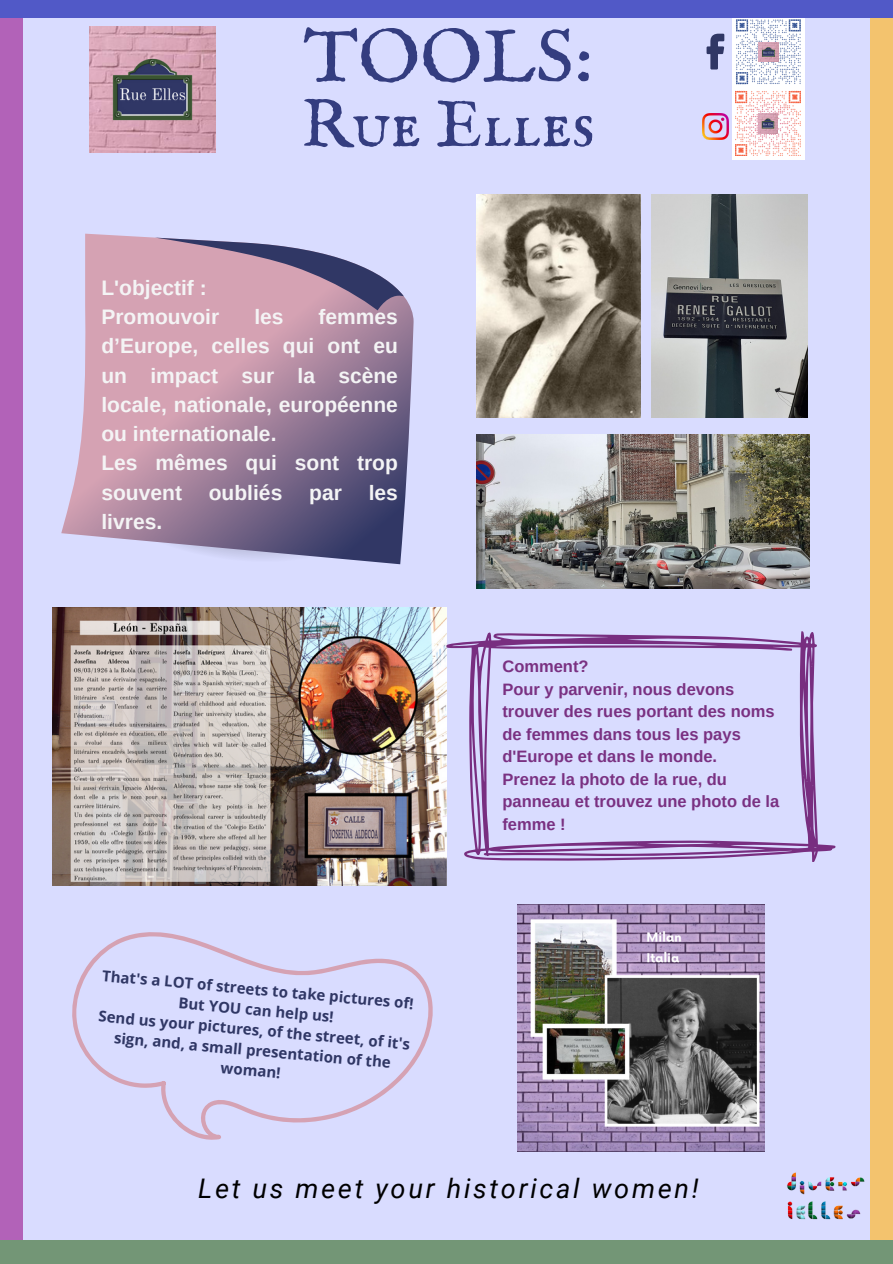
<style>
.page{position:relative;width:893px;height:1264px;background:#fff}
.page>*{position:absolute;margin:0;border:0;box-sizing:border-box;transform-origin:0 0}
.t1{font:75px "IM FELL English SC";color:#343d80}
.t2{font:67.5px "IM FELL English SC";color:#343d80}
.t3{font:italic 27px "Roboto";letter-spacing:.1em;color:#000}
.t4{font:700 21px/29.2px "Arimo";color:#f4f4f5}
.t5{font:700 16.5px/22.5px "Arimo";color:#7a3182}
.t6{font:700 15px/20.2px "Open Sans";color:#303765;text-align:center}
</style>
<div class="page">
<div style="left:0;top:0;width:892px;height:1263px;background:#d9dcff"></div>
<div style="left:0;top:0;width:23px;height:1263px;background:#b262b8"></div>
<div style="left:732px;top:16px;width:72px;height:72px;background:#fff"></div>
<svg style="left:735px;top:19px;width:65px;height:65px"></svg>
<img style="left:758px;top:42px;width:20px;height:19px">
<div style="left:870px;top:0;width:22px;height:1263px;background:#f3c36e"></div>
<div style="left:0;top:0;width:892px;height:18px;background:#5159c7"></div>
<div style="left:0;top:1240px;width:892px;height:23px;background:#739676"></div>
<img style="left:787px;top:1172px;width:78px;height:48px">
<img style="left:89px;top:26px;width:126px;height:126px">
<img style="left:53px;top:607px;width:393px;height:278px">
<svg style="left:61px;top:234px;width:352px;height:330px;background:#aa8ea9"></svg>
<svg style="left:155px;top:237px;width:249px;height:73px"></svg>
<svg style="left:446px;top:631px;width:389px;height:230px"></svg>
<img style="left:476px;top:194px;width:165px;height:223px">
<img style="left:476px;top:434px;width:333px;height:154px">
<img style="left:651px;top:194px;width:156px;height:223px">
<svg style="left:706px;top:34px;width:18px;height:35px"></svg>
<img style="left:702px;top:113px;width:26px;height:26px">
<div style="left:732px;top:87px;width:72px;height:72px;background:#fff"></div>
<svg style="left:735px;top:91px;width:65px;height:65px"></svg>
<img style="left:758px;top:114px;width:19px;height:19px">
<svg style="left:72px;top:932px;width:361px;height:208px"></svg>
<img style="left:518px;top:905px;width:246px;height:246px">
<h1 class="t1" style="left:303px;top:14px;width:292px">TOOLS:</h1>
<h2 class="t2" style="left:301px;top:85px;width:295px">Rue Elles</h2>
<p class="t4" style="left:101px;top:273px;width:119px">L'objectif :<br>Promouvoir</p>
<p class="t4" style="left:101px;top:302px;width:298px;text-indent:217px">femmes d’Europe, celles qui ont eu un impact sur la scène locale, nationale, européenne ou internationale.<br>Les mêmes qui sont trop souvent</p>
<p class="t4" style="left:254px;top:302px;width:31px">les</p>
<p class="t4" style="left:209px;top:478px;width:75px">oubliés</p>
<p class="t4" style="left:309px;top:478px;width:34px">par</p>
<p class="t4" style="left:368px;top:478px;width:31px">les</p>
<p class="t4" style="left:101px;top:507px;width:62px">livres.</p>
<p class="t6" style="left:103px;top:965px;width:314px;rotate:5deg">That's a LOT of streets to take pictures of!<br>But YOU can help us!<br>Send us your pictures, of the street, of it's sign, and, a small presentation of the woman!</p>
<p class="t5" style="left:502px;top:655px;width:278px">Comment?<br>Pour y parvenir, nous devons trouver des rues portant des noms de femmes dans tous les pays d'Europe et dans le monde.<br>Prenez la photo de la rue, du panneau et trouvez une photo de la femme !</p>
<h3 class="t3" style="left:198px;top:1172px;width:502px">Let us meet your historical women!</h3>
</div>
